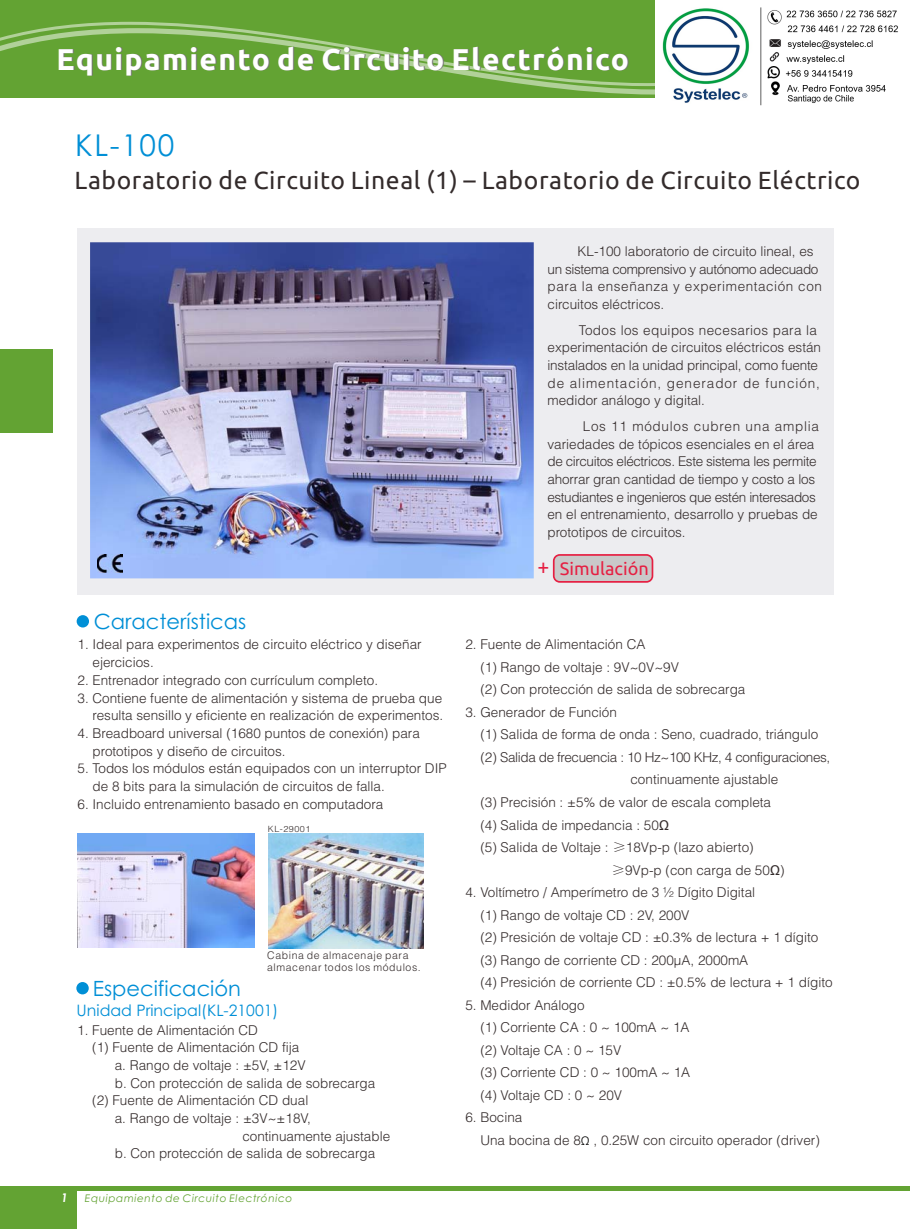
<style>
.page{position:relative;width:910px;height:1229px;background:#fff}
.page>*{position:absolute;margin:0;border:0;box-sizing:border-box;transform-origin:0 0}
.t1{font:700 30px "Ubuntu";letter-spacing:.05em;color:#fff}
.t2{font:30px "Century Gothic";color:#008fd6}
.t3{font:24.75px "Ubuntu";letter-spacing:.025em;color:#332b2b}
.t4{font:21px "Century Gothic";color:#008fd6}
.t5{font:18px "Ubuntu";color:#e61f42}
.t6{font:15.75px "Century Gothic";color:#008fd6}
.t7{font:300 13.5px/17.7px "Helvetica";color:#332b2b}
.t8{font:300 13.5px "Helvetica";letter-spacing:-.03em;color:#332b2b}
.t9{font:300 13.5px "Calibri";color:#030303}
.t10{font:italic 700 12px "Century Gothic";color:#fff}
.t11{font:300 10.5px/12.5px "Helvetica";letter-spacing:.055em;color:#332b2b}
.t12{font:italic 10.5px "Century Gothic";letter-spacing:.055em;color:#63a333}
.t13{font:300 8.55px "Helvetica";letter-spacing:.055em;color:#332b2b;scale:1.05 1}
.s1{font-size:21px}
.s2{font-family:"Arial";font-weight:400}
.s3{font-family:"Sim Sun";font-weight:400}
</style>
<div class="page">
<div style="left:77px;top:229px;width:757px;height:366px;background:#ededf0"></div>
<img style="left:90px;top:242px;width:444px;height:336px">
<img style="left:78px;top:833px;width:177px;height:115px">
<img style="left:268px;top:833px;width:156px;height:115px">
<div style="left:0;top:0;width:910px;height:98px;background:#63a333"></div>
<svg style="left:46px;top:22px;width:610px;height:6px"></svg>
<svg style="left:0;top:28px;width:656px;height:67px"></svg>
<div style="left:0;top:349px;width:52px;height:84px;background:#63a333"></div>
<hr style="left:0;top:1186px;width:910px;height:4px;background:#63a333">
<div style="left:0;top:1188px;width:77px;height:41px;background:#63a333"></div>
<img style="left:97px;top:554px;width:26px;height:18px">
<div style="left:77px;top:615px;width:12px;height:12px;background:#008fd6;border-radius:50%"></div>
<div style="left:76px;top:982px;width:13px;height:12px;background:#008fd6;border-radius:50%"></div>
<svg style="left:553px;top:554px;width:100px;height:29px;background:#cdb2b7"></svg>
<img style="left:656px;top:0;width:254px;height:106px">
<h1 class="t1" style="left:57px;top:46px;width:574px">Equipamiento de Circuito Electrónico</h1>
<h1 class="t2" style="left:75px;top:133px;width:101px">KL-100</h1>
<h2 class="t3" style="left:75px;top:170px;width:787px">Laboratorio de Circuito Lineal (1) – Laboratorio de Circuito Eléctrico</h2>
<p class="t7" style="left:547px;top:243px;width:276px;text-indent:30px">KL-100 laboratorio de circuito lineal, es un sistema comprensivo y autónomo adecuado para la enseñanza y experimentación con circuitos eléctricos.</p>
<p class="t7" style="left:547px;top:322px;width:275px;text-indent:31px">Todos los equipos necesarios para la experimentación de circuitos eléctricos están instalados en la unidad principal, como fuente de alimentación, generador de función, medidor análogo y digital.</p>
<p class="t7" style="left:547px;top:418px;width:273px;text-indent:35px">Los 11 módulos cubren una amplia variedades de tópicos esenciales en el área de circuitos eléctricos. Este sistema les permite ahorrar gran cantidad de tiempo y costo a los estudiantes e ingenieros que estén interesados en el entrenamiento, desarrollo y pruebas de prototipos de circuitos.</p>
<h3 class="t4" style="left:94px;top:613px;width:154px">Características</h3>
<p class="t7" style="left:78px;top:637px;width:346px">1. Ideal para experimentos de circuito eléctrico y diseñar</p>
<p class="t7" style="left:78px;top:672px;width:302px">2. Entrenador integrado con currículum completo.</p>
<p class="t7" style="left:78px;top:690px;width:366px">3. Contiene fuente de alimentación y sistema de prueba que</p>
<p class="t7" style="left:78px;top:725px;width:344px">4. Breadboard universal (1680 puntos de conexión) para</p>
<p class="t7" style="left:78px;top:760px;width:371px">5. Todos los módulos están equipados con un interruptor DIP</p>
<p class="t7" style="left:78px;top:796px;width:307px">6. Incluido entrenamiento basado en computadora</p>
<p class="t7" style="left:93px;top:654px;width:63px">ejercicios.</p>
<p class="t7" style="left:93px;top:707px;width:352px">resulta sensillo y eficiente en realización de experimentos.</p>
<p class="t7" style="left:93px;top:743px;width:195px">prototipos y diseño de circuitos.</p>
<p class="t7" style="left:93px;top:778px;width:294px">de 8 bits para la simulación de circuitos de falla.</p>
<p class="t13" style="left:268px;top:825px;width:42px">KL-29001</p>
<p class="t11" style="left:267px;top:949px;width:155px">Cabina de almacenaje para almacenar todos los módulos.</p>
<h3 class="t4" style="left:93px;top:980px;width:150px">Especificación</h3>
<p class="t6" style="left:77px;top:1004px;width:203px">Unidad Principal(KL-21001)</p>
<p class="t7" style="left:77px;top:1022px;width:182px">1. Fuente de Alimentación CD</p>
<p class="t7" style="left:92px;top:1039px;width:209px">(1) Fuente de Alimentación CD fija</p>
<p class="t7" style="left:115px;top:1057px;width:192px">a. Rango de voltaje : ±5V, ±12V</p>
<p class="t7" style="left:115px;top:1075px;width:262px">b. Con protección de salida de sobrecarga</p>
<p class="t7" style="left:92px;top:1092px;width:218px">(2) Fuente de Alimentación CD dual</p>
<p class="t7" style="left:115px;top:1110px;width:198px">a. Rango de voltaje : ±3V~±18V,</p>
<p class="t7" style="left:242px;top:1128px;width:149px">continuamente ajustable</p>
<p class="t7" style="left:115px;top:1145px;width:262px">b. Con protección de salida de sobrecarga</p>
<p class="t10" style="left:61px;top:1193px;width:8px">1</p>
<p class="t12" style="left:85px;top:1194px;width:209px">Equipamiento de Circuito Electrónico</p>
<h3 class="t5" style="left:538px;top:561px;width:113px"><span class="s1">+</span> Simulación</h3>
<p class="t7" style="left:480px;top:634px;width:267px;line-height:22.5px;text-indent:-15px">2. Fuente de Alimentación CA<br>(1) Rango de voltaje : 9V~0V~9V<br>(2) Con protección de salida de sobrecarga</p>
<p class="t7" style="left:465px;top:704px;width:153px">3. Generador de Función</p>
<p class="t7" style="left:480px;top:727px;width:339px">(1) Salida de forma de onda : Seno, cuadrado, triángulo</p>
<p class="t8" style="left:480px;top:751px;width:351px">(2) Salida de frecuencia : 10 Hz~100 KHz, 4 configuraciones,</p>
<p class="t7" style="left:630px;top:772px;width:149px">continuamente ajustable</p>
<p class="t7" style="left:480px;top:794px;width:292px">(3) Precisión : ±5% de valor de escala completa</p>
<p class="t7" style="left:480px;top:817px;width:190px">(4) Salida de impedancia : 50<span class="s2">Ω</span></p>
<p class="t7" style="left:480px;top:839px;width:275px">(5) Salida de Voltaje : <span class="s3">≥</span>18Vp-p (lazo abierto)</p>
<p class="t7" style="left:612px;top:862px;width:175px"><span class="s3">≥</span>9Vp-p (con carga de 50<span class="s2">Ω</span>)</p>
<p class="t7" style="left:480px;top:882px;width:354px;line-height:22.5px;text-indent:-15px">4. Voltímetro / Amperímetro de 3 ½ Dígito Digital<br>(1) Rango de voltaje CD : 2V, 200V<br>(2) Presición de voltaje CD : ±0.3% de lectura + 1 dígito (3) Rango de corriente CD : 200µA, 2000mA<br>(4) Presición de corriente CD : ±0.5% de lectura + 1 dígito</p>
<p class="t7" style="left:480px;top:994px;width:211px;line-height:22.5px;text-indent:-15px">5. Medidor Análogo<br>(1) Corriente CA : 0 ~ 100mA ~ 1A (2) Voltaje CA : 0 ~ 15V<br>(3) Corriente CD : 0 ~ 100mA ~ 1A (4) Voltaje CD : 0 ~ 20V</p>
<p class="t7" style="left:480px;top:1107px;width:341px;line-height:22.5px;text-indent:-15px">6. Bocina<br>Una bocina de 8 , 0.25W con circuito operador (driver)</p>
<p class="t9" style="left:581px;top:1134px;width:10px">Ω</p>
</div>
